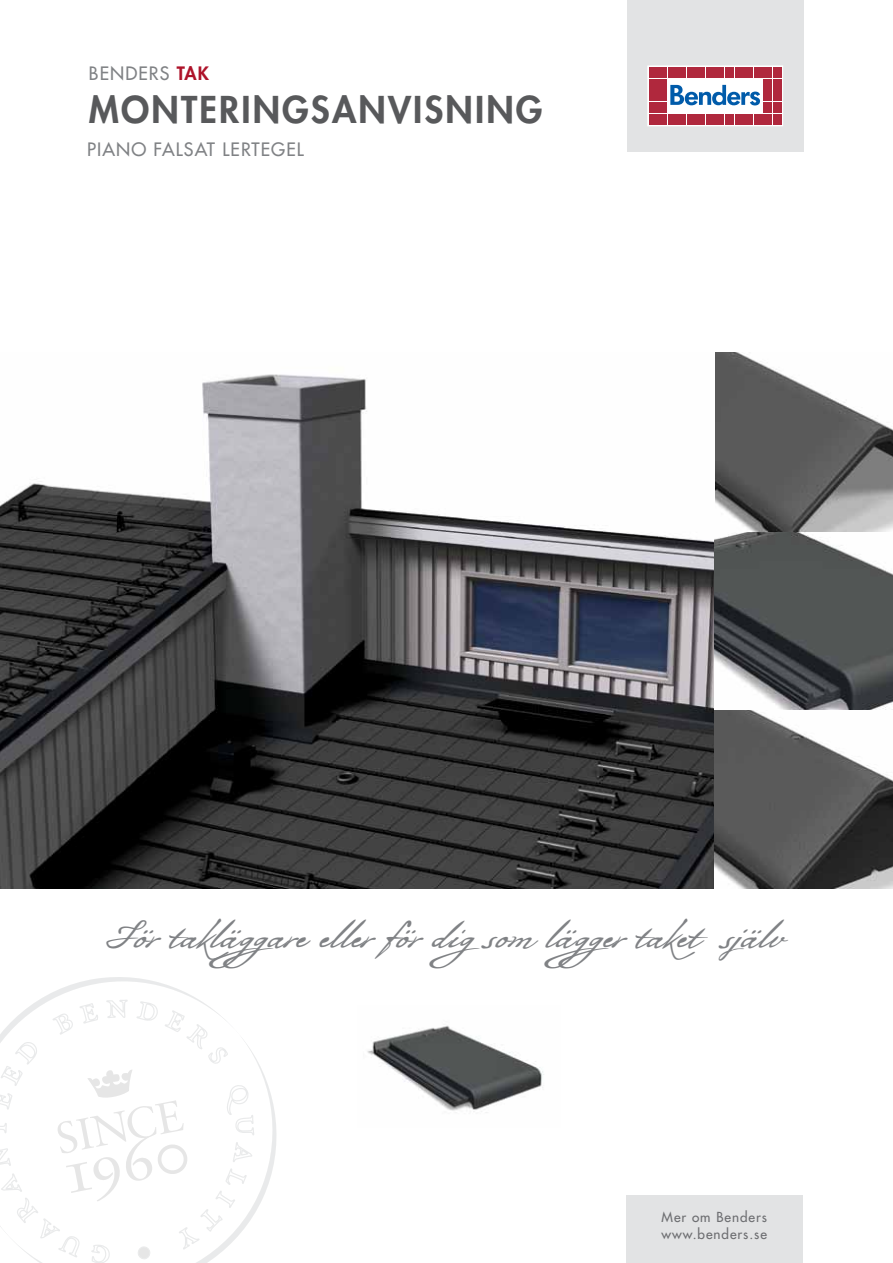
<style>
.page{position:relative;width:893px;height:1263px;background:#fff}
.page>*{position:absolute;margin:0;border:0;box-sizing:border-box;transform-origin:0 0}
.t1{font:37.5px "Bolivar";color:#808285}
.t2{font:800 36px "Futura Std";letter-spacing:.06em;color:#58595b}
.t3{font:500 18px "Futura Std";letter-spacing:.06em;color:#808285}
.t4{font:500 13.5px/16.2px "Futura Std";letter-spacing:.07em;color:#6d6e71}
.s1{font-weight:800;color:#ae132a}
</style>
<div class="page">
<img style="left:0;top:374px;width:714px;height:515px">
<div style="left:626px;top:1195px;width:177px;height:68px;background:#e2e3e4"></div>
<div style="left:627px;top:0;width:177px;height:151px;background:#e2e3e4"></div>
<div style="left:648px;top:66px;width:135px;height:60px;background:#fff"></div>
<div style="left:648px;top:66px;width:135px;height:60px;border:1px solid #fff"></div>
<div style="left:649px;top:67px;width:8px;height:11px;background:#b0283d"></div>
<div style="left:658px;top:67px;width:9px;height:11px;background:#b0283d"></div>
<div style="left:649px;top:79px;width:8px;height:10px;background:#b0283d"></div>
<div style="left:658px;top:79px;width:9px;height:10px;background:#b0283d"></div>
<div style="left:649px;top:91px;width:8px;height:10px;background:#b0283d"></div>
<div style="left:658px;top:91px;width:9px;height:10px;background:#b0283d"></div>
<div style="left:649px;top:102px;width:8px;height:11px;background:#b0283d"></div>
<div style="left:658px;top:102px;width:9px;height:11px;background:#b0283d"></div>
<div style="left:649px;top:114px;width:8px;height:11px;background:#b0283d"></div>
<div style="left:658px;top:114px;width:9px;height:11px;background:#b0283d"></div>
<div style="left:668px;top:67px;width:8px;height:11px;background:#b0283d"></div>
<div style="left:678px;top:67px;width:8px;height:11px;background:#b0283d"></div>
<div style="left:687px;top:67px;width:8px;height:11px;background:#b0283d"></div>
<div style="left:697px;top:67px;width:8px;height:11px;background:#b0283d"></div>
<div style="left:706px;top:67px;width:9px;height:11px;background:#b0283d"></div>
<div style="left:716px;top:67px;width:8px;height:11px;background:#b0283d"></div>
<div style="left:725px;top:67px;width:9px;height:11px;background:#b0283d"></div>
<div style="left:735px;top:67px;width:8px;height:11px;background:#b0283d"></div>
<div style="left:744px;top:67px;width:9px;height:11px;background:#b0283d"></div>
<div style="left:754px;top:67px;width:8px;height:11px;background:#b0283d"></div>
<div style="left:668px;top:114px;width:8px;height:11px;background:#b0283d"></div>
<div style="left:678px;top:114px;width:8px;height:11px;background:#b0283d"></div>
<div style="left:687px;top:114px;width:8px;height:11px;background:#b0283d"></div>
<div style="left:697px;top:114px;width:8px;height:11px;background:#b0283d"></div>
<div style="left:706px;top:114px;width:9px;height:11px;background:#b0283d"></div>
<div style="left:716px;top:114px;width:8px;height:11px;background:#b0283d"></div>
<div style="left:725px;top:114px;width:9px;height:11px;background:#b0283d"></div>
<div style="left:735px;top:114px;width:8px;height:11px;background:#b0283d"></div>
<div style="left:744px;top:114px;width:9px;height:11px;background:#b0283d"></div>
<div style="left:754px;top:114px;width:8px;height:11px;background:#b0283d"></div>
<div style="left:763px;top:67px;width:9px;height:11px;background:#b0283d"></div>
<div style="left:773px;top:67px;width:8px;height:11px;background:#b0283d"></div>
<div style="left:763px;top:79px;width:9px;height:10px;background:#b0283d"></div>
<div style="left:773px;top:79px;width:8px;height:10px;background:#b0283d"></div>
<div style="left:763px;top:91px;width:9px;height:10px;background:#b0283d"></div>
<div style="left:773px;top:91px;width:8px;height:10px;background:#b0283d"></div>
<div style="left:763px;top:102px;width:9px;height:11px;background:#b0283d"></div>
<div style="left:773px;top:102px;width:8px;height:11px;background:#b0283d"></div>
<div style="left:763px;top:114px;width:9px;height:11px;background:#b0283d"></div>
<div style="left:773px;top:114px;width:8px;height:11px;background:#b0283d"></div>
<svg style="left:670px;top:85px;width:90px;height:20px"></svg>
<svg style="left:0;top:977px;width:277px;height:286px"></svg>
<img style="left:714px;top:353px;width:179px;height:536px">
<img style="left:367px;top:1025px;width:177px;height:88px">
<p class="t3" style="left:89px;top:62px;width:121px">BENDERS <span class="s1">tak</span></p>
<p class="t2" style="left:89px;top:87px;width:455px">MONTERINGSANVISNING</p>
<p class="t3" style="left:87px;top:138px;width:218px">PIANO FALSAT LERTEGEL</p>
<p class="t1" style="left:109px;top:912px;width:683px">För takläggare eller för digsom lägger taket själv</p>
<p class="t4" style="left:662px;top:1209px;width:107px">Mer om Benders www.benders.se</p>
</div>
